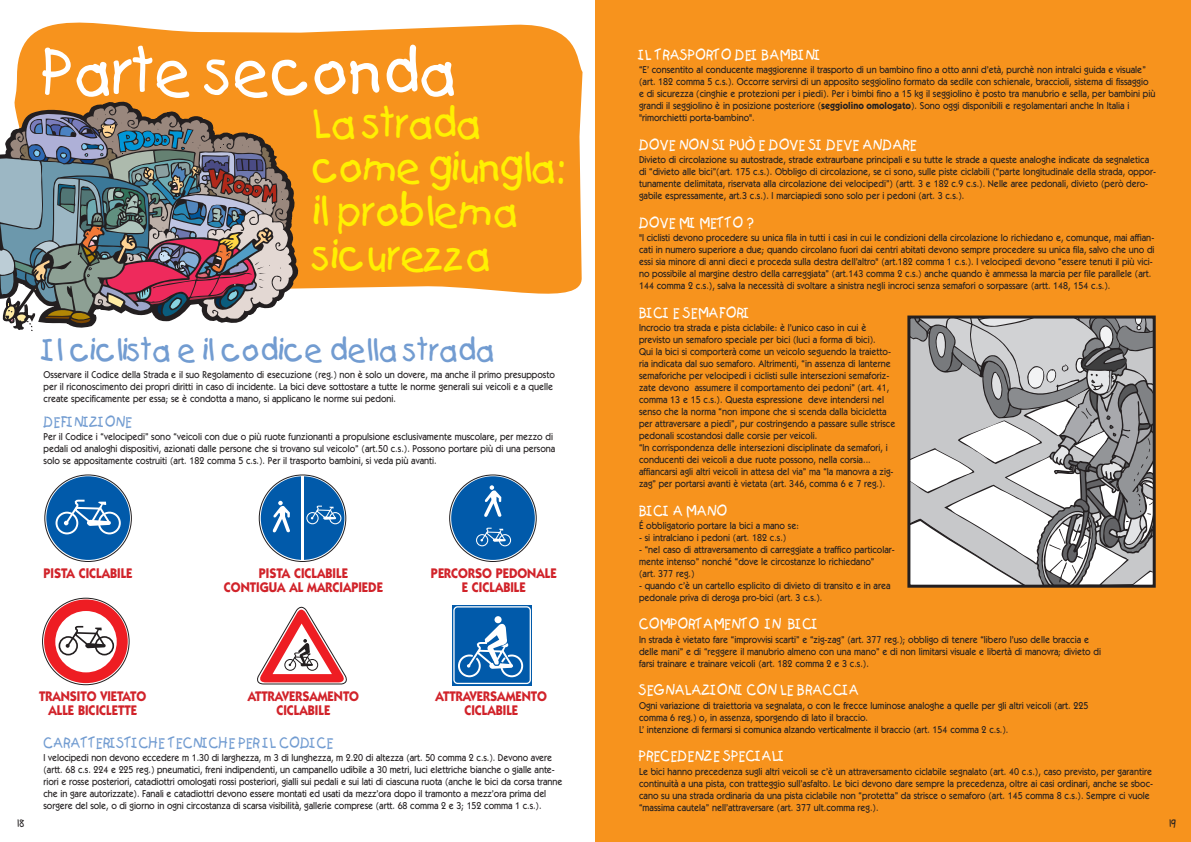
<style>
.page{position:relative;width:1191px;height:842px;background:#fff}
.page>*{position:absolute;margin:0;border:0;box-sizing:border-box;transform-origin:0 0}
.t1{font:60px "Kids";color:#fff;scale:.9 1}
.t2{font:40px/44px "Kids";color:#fff101;scale:.9 1}
.t3{font:30px "Kids";color:#729cd1;scale:.9 1}
.t4{font:700 14px/14px "Itc Kabel";color:#d1232a;text-align:center;scale:.9 1}
.t5{font:14px "Kids";color:#fff;scale:.9 1}
.t6{font:14px "Kids";color:#729cd1;scale:.9 1}
.t7{font:500 10px/12px "Itc Kabel";color:#231f20;scale:.9 1}
.t8{font:10px "Kids";color:#231f20;scale:.9 1}
.s1{font-weight:700}
</style>
<div class="page">
<div style="left:595px;top:1px;width:595px;height:841px;background:#f7931d"></div>
<svg style="left:15px;top:22px;width:568px;height:272px;background:#f79a2c"></svg>
<svg style="left:14px;top:99px;width:286px;height:195px;background:#ea8d20"></svg>
<img style="left:0;top:104px;width:293px;height:227px">
<div style="left:46px;top:476px;width:84px;height:84px;background:#015aaa;border-radius:50%"></div>
<div style="left:56px;top:512px;width:22px;height:22px;border:2px solid #fff;border-radius:50%"></div>
<div style="left:98px;top:512px;width:23px;height:22px;border:2px solid #fff;border-radius:50%"></div>
<svg style="left:64px;top:499px;width:48px;height:27px"></svg>
<div style="left:44px;top:599px;width:84px;height:84px;background:#ee1d23;border-radius:50%"></div>
<div style="left:55px;top:611px;width:62px;height:61px;background:#fff;border-radius:50%"></div>
<div style="left:59px;top:636px;width:19px;height:19px;border:2px solid #231f20;border-radius:50%"></div>
<div style="left:95px;top:636px;width:19px;height:19px;border:2px solid #231f20;border-radius:50%"></div>
<svg style="left:66px;top:625px;width:41px;height:23px"></svg>
<svg style="left:257px;top:606px;width:90px;height:79px"></svg>
<div style="left:452px;top:605px;width:80px;height:80px;background:#015aaa"></div>
<div style="left:453px;top:606px;width:78px;height:78px;border:1px solid #fff;border-radius:4px"></div>
<div style="left:494px;top:616px;width:7px;height:7px;background:#fff;border-radius:50%"></div>
<svg style="left:458px;top:622px;width:66px;height:56px"></svg>
<div style="left:261px;top:476px;width:83px;height:84px;background:#015aaa;border-radius:50%"></div>
<div style="left:306px;top:512px;width:12px;height:12px;border:1px solid #fff;border-radius:50%"></div>
<div style="left:329px;top:512px;width:12px;height:12px;border:1px solid #fff;border-radius:50%"></div>
<svg style="left:311px;top:505px;width:26px;height:15px"></svg>
<hr style="left:301px;top:476px;width:3px;height:84px;background:#fff">
<svg style="left:272px;top:501px;width:18px;height:32px"></svg>
<div style="left:451px;top:476px;width:84px;height:84px;background:#015aaa;border-radius:50%"></div>
<div style="left:476px;top:534px;width:12px;height:12px;border:1px solid #fff;border-radius:50%"></div>
<div style="left:499px;top:534px;width:12px;height:12px;border:1px solid #fff;border-radius:50%"></div>
<svg style="left:480px;top:527px;width:26px;height:15px"></svg>
<svg style="left:484px;top:485px;width:18px;height:32px"></svg>
<svg style="left:911px;top:320px;width:240px;height:264px;background:#bababc"></svg>
<div style="left:907px;top:316px;width:248px;height:272px;border:3px solid #231f20"></div>
<h1 class="t1" style="left:44px;top:49px;width:460px">Parte seconda</h1>
<h2 class="t2" style="left:312px;top:105px;width:279px">La strada come giungla: il problema sicurezza</h2>
<h3 class="t3" style="left:44px;top:338px;width:503px">Il ciclista e il codice della strada</h3>
<p class="t7" style="left:44px;top:370px;width:569px">Osservare il Codice della Strada e il suo Regolamento di esecuzione (reg.) non è solo un dovere, ma anche il primo presupposto per il riconoscimento dei propri diritti in caso di incidente. La bici deve sottostare a tutte le norme generali sui veicoli e a quelle create specificamente per essa; se è condotta a mano, si applicano le norme sui pedoni.</p>
<h3 class="t6" style="left:44px;top:416px;width:100px">DEFINIZIONE</h3>
<p class="t7" style="left:44px;top:431px;width:570px">Per il Codice i “velocipedi” sono “veicoli con due o più ruote funzionanti a propulsione esclusivamente muscolare, per mezzo di pedali od analoghi dispositivi, azionati dalle persone che si trovano sul veicolo” (art.50 c.s.). Possono portare più di una persona solo se appositamente costruiti (art. 182 comma 5 c.s.). Per il trasporto bambini, si veda più avanti.</p>
<h3 class="t4" style="left:44px;top:568px;width:100px">PISTA CICLABILE</h3>
<h3 class="t4" style="left:224px;top:568px;width:178px">PISTA CICLABILE<br>CONTIGUA AL MARCIAPIEDE</h3>
<h3 class="t4" style="left:431px;top:568px;width:141px">PERCORSO PEDONALE<br>E CICLABILE</h3>
<h3 class="t4" style="left:39px;top:690px;width:120px">TRANSITO VIETATO<br>ALLE BICICLETTE</h3>
<h3 class="t4" style="left:248px;top:690px;width:125px">ATTRAVERSAMENTO<br>CICLABILE</h3>
<h3 class="t4" style="left:435px;top:690px;width:125px">ATTRAVERSAMENTO<br>CICLABILE</h3>
<h3 class="t6" style="left:44px;top:737px;width:324px">CARATTERISTICHE TECNICHE PER IL CODICE</h3>
<p class="t7" style="left:44px;top:753px;width:578px">I velocipedi non devono eccedere m 1.30 di larghezza, m 3 di lunghezza, m 2.20 di altezza (art. 50 comma 2 c.s.). Devono avere (artt. 68 c.s. 224 e 225 reg.) pneumatici, freni indipendenti, un campanello udibile a 30 metri, luci elettriche bianche o gialle ante&shy;riori e rosse posteriori, catadiottri omologati rossi posteriori, gialli sui pedali e sui lati di ciascuna ruota (anche le bici da corsa tranne che in gare autorizzate). Fanali e catadiottri devono essere montati ed usati da mezz’ora dopo il tramonto a mezz’ora prima del sorgere del sole, o di giorno in ogni circostanza di scarsa visibilità, gallerie comprese (artt. 68 comma 2 e 3; 152 comma 1 c.s.).</p>
<h3 class="t5" style="left:639px;top:49px;width:204px">IL TRASPORTO DEI BAMBINI</h3>
<p class="t7" style="left:639px;top:65px;width:575px">“E’ consentito al conducente maggiorenne il trasporto di un bambino fino a otto anni d’età, purchè non intralci guida e visuale” (art. 182 comma 5 c.s.). Occorre servirsi di un apposito seggiolino formato da sedile con schienale, braccioli, sistema di fissaggio e di sicurezza (cinghie e protezioni per i piedi). Per i bimbi fino a 15 kg il seggiolino è posto tra manubrio e sella, per bambini più grandi il seggiolino è in posizione posteriore (<span class="s1">seggiolino omologato</span>). Sono oggi disponibili e regolamentari anche In Italia i "rimorchietti porta-bambino".</p>
<h3 class="t5" style="left:639px;top:139px;width:310px">DOVE NON SI PUÒ E DOVE SI DEVE ANDARE</h3>
<p class="t7" style="left:639px;top:155px;width:576px">Divieto di circolazione su autostrade, strade extraurbane principali e su tutte le strade a queste analoghe indicate da segnaletica di “divieto alle bici”(art. 175 c.s.). Obbligo di circolazione, se ci sono, sulle piste ciclabili (“parte longitudinale della strada, oppor&shy;tunamente delimitata, riservata alla circolazione dei velocipedi”) (artt. 3 e 182 c.9 c.s.). Nelle aree pedonali, divieto (però dero&shy;gabile espressamente, art.3 c.s.). I marciapiedi sono solo per i pedoni (art. 3 c.s.).</p>
<h3 class="t5" style="left:639px;top:217px;width:129px">DOVE MI METTO ?</h3>
<p class="t7" style="left:639px;top:233px;width:574px">"I ciclisti devono procedere su unica fila in tutti i casi in cui le condizioni della circolazione lo richiedano e, comunque, mai affian&shy;cati in numero superiore a due; quando circolano fuori dai centri abitati devono sempre procedere su unica fila, salvo che uno di essi sia minore di anni dieci e proceda sulla destra dell’altro" (art.182 comma 1 c.s.). I velocipedi devono “essere tenuti il più vici&shy;no possibile al margine destro della carreggiata” (art.143 comma 2 c.s.) anche quando è ammessa la marcia per file parallele (art.<br>144 comma 2 c.s.), salva la necessità di svoltare a sinistra negli incroci senza semafori o sorpassare (artt. 148, 154 c.s.).</p>
<h3 class="t5" style="left:639px;top:307px;width:125px">BICI E SEMAFORI</h3>
<p class="t7" style="left:639px;top:322px;width:286px">Incrocio tra strada e pista ciclabile: è l’unico caso in cui è previsto un semaforo speciale per bici (luci a forma di bici).<br>Qui la bici si comporterà come un veicolo seguendo la traietto&shy;ria indicata dal suo semaforo. Altrimenti, “in assenza di lanterne semaforiche per velocipedi i ciclisti sulle intersezioni semaforiz&shy;zate devono assumere il comportamento dei pedoni” (art. 41, comma 13 e 15 c.s.). Questa espressione deve intendersi nel senso che la norma “non impone che si scenda dalla bicicletta per attraversare a piedi”, pur costringendo a passare sulle strisce pedonali scostandosi dalle corsie per veicoli.<br>“In corrispondenza delle intersezioni disciplinate da semafori, i conducenti dei veicoli a due ruote possono, nella corsia... affiancarsi agli altri veicoli in attesa del via” ma “la manovra a zig&shy;zag” per portarsi avanti è vietata (art. 346, comma 6 e 7 reg.).</p>
<h3 class="t5" style="left:639px;top:505px;width:100px">BICI A MANO</h3>
<p class="t7" style="left:639px;top:520px;width:179px">É obbligatorio portare la bici a mano se:</p>
<p class="t7" style="left:639px;top:532px;width:165px">- si intralciano i pedoni (art. 182 c.s.)</p>
<p class="t7" style="left:639px;top:544px;width:286px">- “nel caso di attraversamento di carreggiate a traffico particolar&shy;mente intenso” nonché “dove le circostanze lo richiedano”<br>(art. 377 reg.)</p>
<p class="t7" style="left:639px;top:580px;width:281px">- quando c’è un cartello esplicito di divieto di transito e in area pedonale priva di deroga pro-bici (art. 3 c.s.).</p>
<h3 class="t5" style="left:639px;top:619px;width:201px">COMPORTAMENTO IN BICI</h3>
<p class="t7" style="left:639px;top:634px;width:515px">In strada è vietato fare “improvvisi scarti” e “zig-zag” (art. 377 reg.); obbligo di tenere “libero l’uso delle braccia e delle mani” e di “reggere il manubrio almeno con una mano” e di non limitarsi visuale e libertà di manovra; divieto di farsi trainare e trainare veicoli (art. 182 comma 2 e 3 c.s.).</p>
<h3 class="t5" style="left:639px;top:685px;width:246px">SEGNALAZIONI CON LE BRACCIA</h3>
<p class="t7" style="left:639px;top:700px;width:501px">Ogni variazione di traiettoria va segnalata, o con le frecce luminose analoghe a quelle per gli altri veicoli (art. 225 comma 6 reg.) o, in assenza, sporgendo di lato il braccio.<br>L’ intenzione di fermarsi si comunica alzando verticalmente il braccio (art. 154 comma 2 c.s.).</p>
<h3 class="t5" style="left:639px;top:750px;width:164px">PRECEDENZE SPECIALI</h3>
<p class="t7" style="left:639px;top:766px;width:573px">Le bici hanno precedenza sugli altri veicoli se c’è un attraversamento ciclabile segnalato (art. 40 c.s.), caso previsto, per garantire continuità a una pista, con tratteggio sull’asfalto. Le bici devono dare sempre la precedenza, oltre ai casi ordinari, anche se sboc&shy;cano su una strada ordinaria da una pista ciclabile non “protetta” da strisce o semaforo (art. 145 comma 8 c.s.). Sempre ci vuole “massima cautela” nell’attraversare (art. 377 ult.comma reg.).</p>
<p class="t8" style="left:17px;top:819px;width:11px">18</p>
<p class="t8" style="left:1168px;top:819px;width:10px">19</p>
</div>
